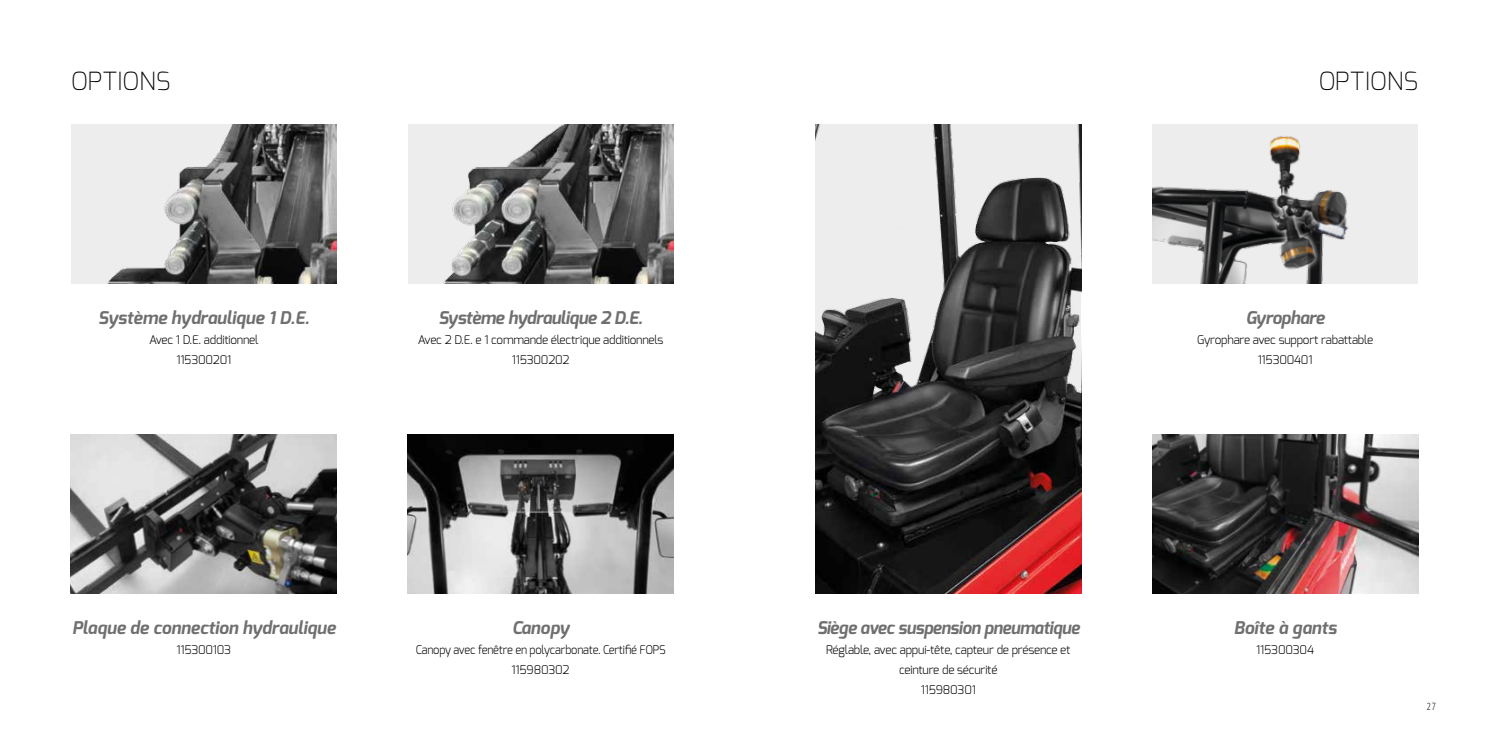
<style>
.page{position:relative;width:1489px;height:745px;background:#fff}
.page>*{position:absolute;margin:0;border:0;box-sizing:border-box;transform-origin:0 0}
.t1{font:200 25px "Exo";color:#000}
.t2{font:italic 700 17.5px "Exo";letter-spacing:-.02em;color:#706f6f}
.t3{font:italic 700 17.5px "Exo";color:#706f6f}
.t4{font:300 11.88px/20px "Exo";letter-spacing:-.02em;color:#000;text-align:center}
.t5{font:300 11.88px/20px "Exo";letter-spacing:-.02em;color:#000;text-align:center;scale:.94 1}
.t6{font:300 condensed 10px "Open Sans";color:#000}
</style>
<div class="page">
<img style="left:71px;top:124px;width:266px;height:159px">
<img style="left:408px;top:124px;width:265px;height:159px">
<img style="left:71px;top:434px;width:266px;height:159px">
<img style="left:1152px;top:434px;width:265px;height:159px">
<img style="left:815px;top:124px;width:266px;height:469px">
<img style="left:1152px;top:124px;width:265px;height:159px">
<img style="left:407px;top:434px;width:266px;height:159px">
<h1 class="t1" style="left:71px;top:64px;width:101px">OPTIONS</h1>
<h2 class="t3" style="left:98px;top:306px;width:213px">Système hydraulique 1 D.E.</h2>
<p class="t4" style="left:149px;top:329px;width:111px">Avec 1 D.E. additionnel<br>115300201</p>
<h2 class="t2" style="left:438px;top:306px;width:206px">Système hydraulique 2 D.E.</h2>
<p class="t4" style="left:418px;top:329px;width:247px">Avec 2 D.E. e 1 commande électrique additionnels<br>115300202</p>
<h2 class="t3" style="left:72px;top:616px;width:265px">Plaque de connection hydraulique</h2>
<p class="t4" style="left:176px;top:639px;width:56px">115300103</p>
<h2 class="t2" style="left:512px;top:616px;width:59px">Canopy</h2>
<p class="t5" style="left:416px;top:639px;width:267px">Canopy avec fenêtre en polycarbonate. Certifié FOPS<br>115980302</p>
<h2 class="t2" style="left:817px;top:616px;width:264px">Siège avec suspension pneumatique</h2>
<p class="t4" style="left:826px;top:639px;width:246px">Réglable, avec appui-tête, capteur de présence et ceinture de sécurité<br>115980301</p>
<h1 class="t1" style="left:1318px;top:64px;width:101px">OPTIONS</h1>
<h2 class="t2" style="left:1245px;top:306px;width:80px">Gyrophare</h2>
<p class="t4" style="left:1196px;top:329px;width:178px">Gyrophare avec support rabattable<br>115300401</p>
<h2 class="t3" style="left:1233px;top:616px;width:104px">Boîte à gants</h2>
<p class="t4" style="left:1256px;top:639px;width:59px">115300304</p>
<p class="t6" style="left:1426px;top:698px;width:10px">27</p>
</div>
